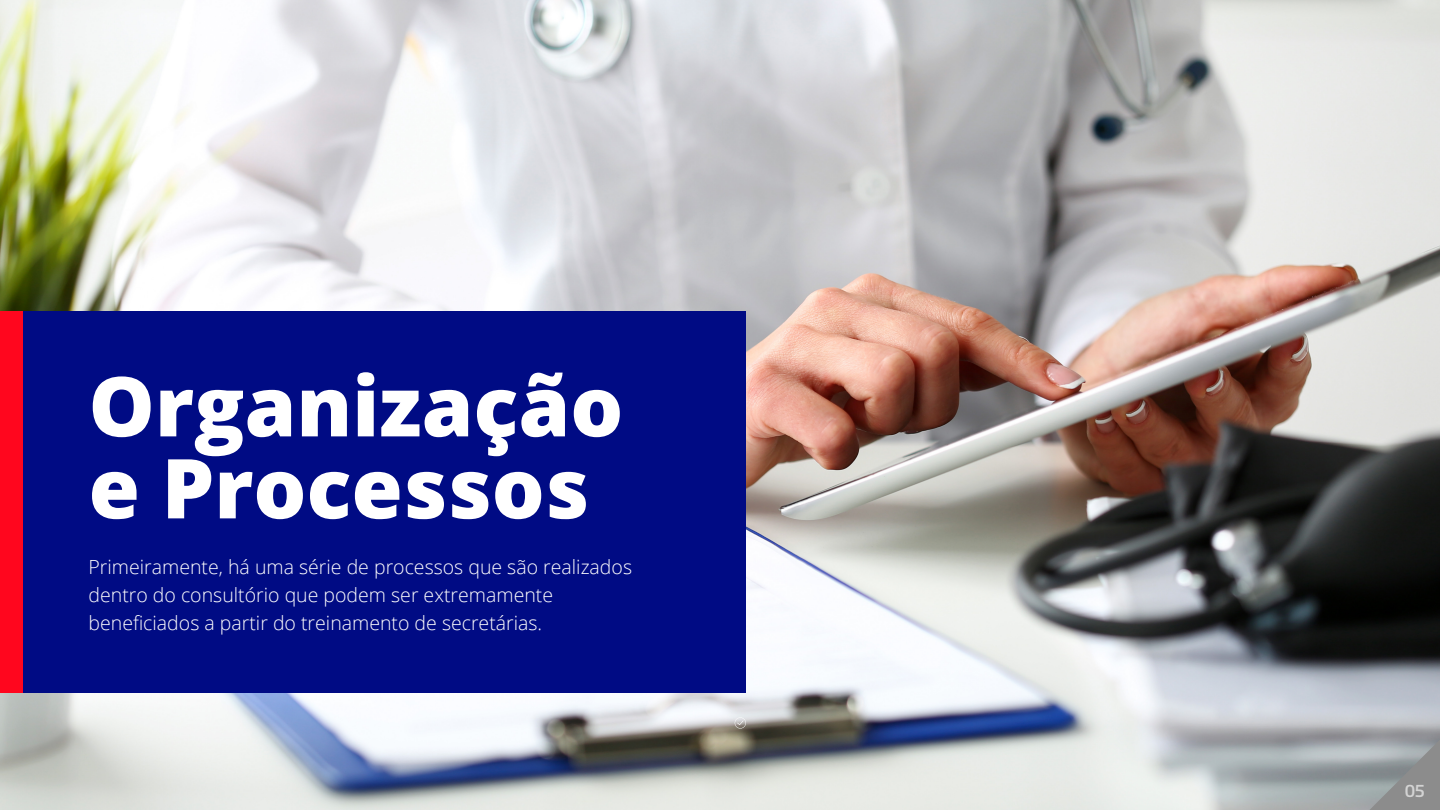
<style>
.page{position:relative;width:1440px;height:810px;background:#fff}
.page>*{position:absolute;margin:0;border:0;box-sizing:border-box;transform-origin:0 0}
.t1{font:800 82.65px/82px "Open Sans";color:#fff}
.t2{font:300 19.5px/28px "Open Sans";color:#fff}
.t3{font:600 17.85px "Flexo";color:#d3d3d3}
</style>
<div class="page">
<img style="left:0;top:0;width:1440px;height:810px">
<svg style="left:735px;top:717px;width:11px;height:12px"></svg>
<svg style="left:1370px;top:740px;width:70px;height:70px;background:#939798"></svg>
<div style="left:0;top:311px;width:746px;height:382px;background:#000b84"></div>
<div style="left:0;top:311px;width:22px;height:382px;background:#ff061e"></div>
<h1 class="t1" style="left:89px;top:361px;width:536px">Organização e Processos</h1>
<p class="t2" style="left:89px;top:553px;width:545px">Primeiramente, há uma série de processos que são realizados dentro do consultório que podem ser extremamente beneficiados a partir do treinamento de secretárias.</p>
<p class="t3" style="left:1405px;top:780px;width:22px">05</p>
</div>
